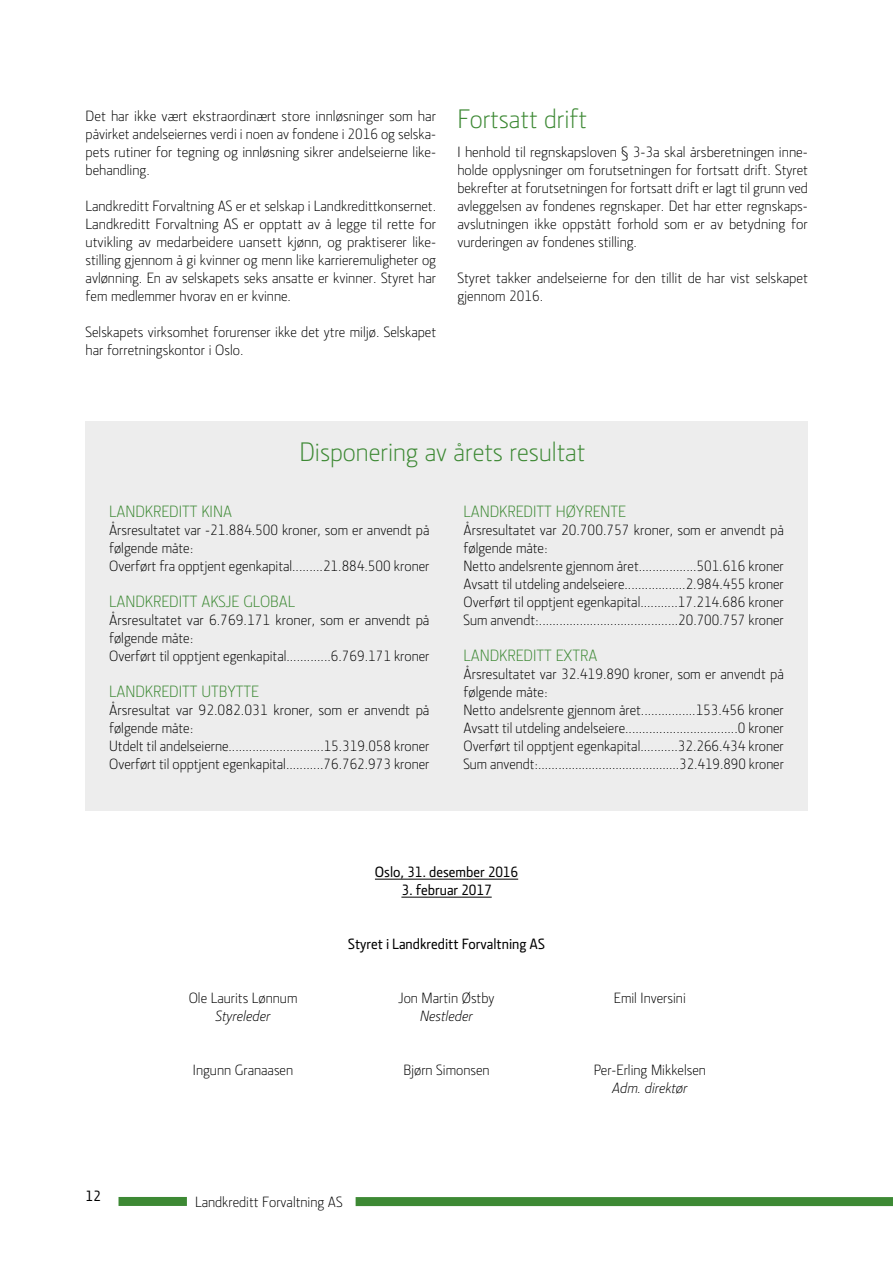
<style>
.page{position:relative;width:893px;height:1263px;background:#fff}
.page>*{position:absolute;margin:0;border:0;box-sizing:border-box;transform-origin:0 0}
.t1{font:300 27px "Section LK";color:#3d8934}
.t2{font:300 16.5px "Section LK";color:#3d8934}
.t3{font:300 15px/18px "Section LK";color:#000}
.t4{font:500 15px "Section LK";color:#000}
.t5{font:italic 300 15px "Section LK";color:#000}
</style>
<div class="page">
<div style="left:119px;top:1197px;width:68px;height:9px;background:#3d8934"></div>
<div style="left:356px;top:1197px;width:537px;height:9px;background:#3d8934"></div>
<hr style="left:375px;top:879px;width:143px;height:1px;background:#000">
<hr style="left:401px;top:897px;width:91px;height:1px;background:#000">
<div style="left:85px;top:421px;width:723px;height:390px;background:#ededed"></div>
<p class="t3" style="left:86px;top:107px;width:352px;text-align:justify">Det har ikke vært ekstraordinært store innløsninger som har påvirket andelseiernes verdi i noen av fondene i 2016 og selska&shy;pets rutiner for tegning og innløsning sikrer andelseierne like&shy;behandling.</p>
<p class="t3" style="left:86px;top:197px;width:352px;text-align:justify">Landkreditt Forvaltning AS er et selskap i Landkredittkonsernet.<br>Landkreditt Forvaltning AS er opptatt av å legge til rette for utvikling av medarbeidere uansett kjønn, og praktiserer like&shy;stilling gjennom å gi kvinner og menn like karrieremuligheter og avlønning. En av selskapets seks ansatte er kvinner. Styret har fem medlemmer hvorav en er kvinne.</p>
<p class="t3" style="left:86px;top:323px;width:352px">Selskapets virksomhet forurenser ikke det ytre miljø. Selskapet har forretningskontor i Oslo.</p>
<h1 class="t1" style="left:457px;top:104px;width:131px">Fortsatt drift</h1>
<p class="t3" style="left:457px;top:143px;width:352px;text-align:justify">I henhold til regnskapsloven § 3-3a skal årsberetningen inne&shy;holde opplysninger om forutsetningen for fortsatt drift. Styret bekrefter at forutsetningen for fortsatt drift er lagt til grunn ved avleggelsen av fondenes regnskaper. Det har etter regnskaps&shy;avslutningen ikke oppstått forhold som er av betydning for vurderingen av fondenes stilling.</p>
<p class="t3" style="left:457px;top:269px;width:352px">Styret takker andelseierne for den tillit de har vist selskapet gjennom 2016.</p>
<h1 class="t1" style="left:299px;top:436px;width:287px">Disponering av årets resultat</h1>
<p class="t2" style="left:109px;top:502px;width:124px">LANDKREDITT KINA</p>
<p class="t3" style="left:109px;top:521px;width:322px">Årsresultatet var -21.884.500 kroner, som er anvendt på følgende måte:<br>Overført fra opptjent egenkapital.........21.884.500 kroner</p>
<p class="t2" style="left:109px;top:592px;width:187px">LANDKREDITT AKSJE GLOBAL</p>
<p class="t3" style="left:109px;top:611px;width:322px">Årsresultatet var 6.769.171 kroner, som er anvendt på følgende måte:<br>Overført til opptjent egenkapital.............6.769.171 kroner</p>
<p class="t2" style="left:109px;top:682px;width:151px">LANDKREDITT UTBYTTE</p>
<p class="t3" style="left:109px;top:701px;width:322px">Årsresultat var 92.082.031 kroner, som er anvendt på følgende måte:<br>Utdelt til andelseierne............................15.319.058 kroner Overført til opptjent egenkapital...........76.762.973 kroner</p>
<p class="t2" style="left:463px;top:502px;width:164px">LANDKREDITT HØYRENTE</p>
<p class="t3" style="left:463px;top:521px;width:322px">Årsresultatet var 20.700.757 kroner, som er anvendt på følgende måte:<br>Netto andelsrente gjennom året.................501.616 kroner Avsatt til utdeling andelseiere..................2.984.455 kroner Overført til opptjent egenkapital...........17.214.686 kroner Sum anvendt:.........................................20.700.757 kroner</p>
<p class="t2" style="left:463px;top:646px;width:135px">LANDKREDITT EXTRA</p>
<p class="t3" style="left:463px;top:665px;width:322px">Årsresultatet var 32.419.890 kroner, som er anvendt på følgende måte:<br>Netto andelsrente gjennom året................153.456 kroner Avsatt til utdeling andelseiere.................................0 kroner Overført til opptjent egenkapital...........32.266.434 kroner Sum anvendt:..........................................32.419.890 kroner</p>
<p class="t4" style="left:375px;top:863px;width:145px">Oslo, 31. desember 2016</p>
<p class="t4" style="left:401px;top:881px;width:92px">3. februar 2017</p>
<p class="t4" style="left:86px;top:1187px;width:17px">12</p>
<p class="t3" style="left:189px;top:989px;width:110px">Ole Laurits Lønnum</p>
<p class="t5" style="left:216px;top:1007px;width:57px">Styreleder</p>
<p class="t3" style="left:193px;top:1061px;width:102px">Ingunn Granaasen</p>
<p class="t4" style="left:348px;top:935px;width:198px">Styret i Landkreditt Forvaltning AS</p>
<p class="t3" style="left:398px;top:989px;width:97px">Jon Martin Østby</p>
<p class="t5" style="left:420px;top:1007px;width:54px">Nestleder</p>
<p class="t3" style="left:403px;top:1061px;width:88px">Bjørn Simonsen</p>
<p class="t3" style="left:195px;top:1193px;width:149px">Landkreditt Forvaltning AS</p>
<p class="t3" style="left:614px;top:989px;width:73px">Emil Inversini</p>
<p class="t3" style="left:594px;top:1061px;width:114px">Per-Erling Mikkelsen</p>
<p class="t5" style="left:612px;top:1079px;width:77px">Adm. direktør</p>
</div>
